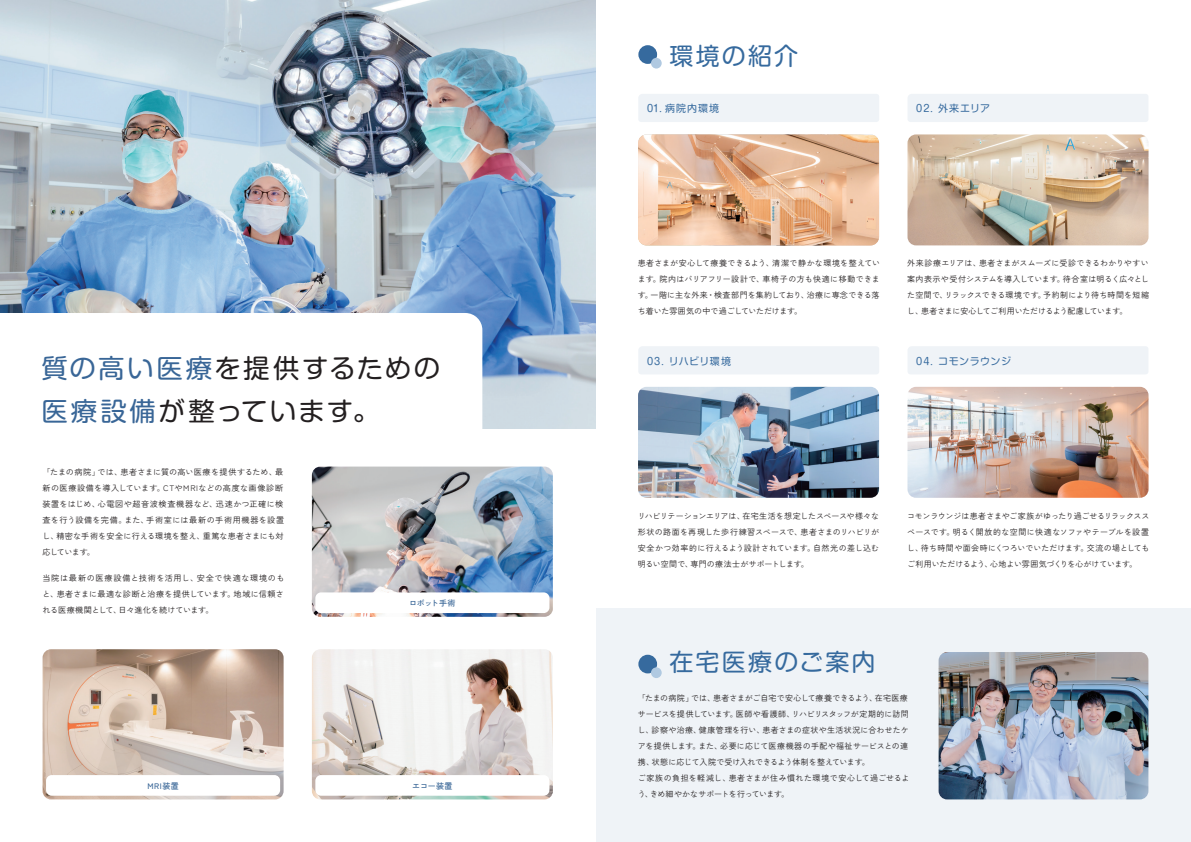
<style>
.page{position:relative;width:1191px;height:842px;background:#fff}
.page>*{position:absolute;margin:0;border:0;box-sizing:border-box;transform-origin:0 0}
.t1{font:26px/43px "Shin M Go Pro";letter-spacing:.085em;color:#231f20}
.t2{font:24px "Shin M Go Pro";letter-spacing:.09em;color:#366a9e}
.t3{font:10px "Shin M Go Pro";letter-spacing:.06em;color:#366a9e}
.t4{font:10px "Shin M Go Pro";letter-spacing:.04em;color:#366a9e}
.t5{font:8px/16px "Zen Kaku Gothic New";letter-spacing:.01em;color:#231f20;text-align:justify}
.t6{font:500 8px "Zen Kaku Gothic New";letter-spacing:.04em;color:#396697}
.s1{color:#396697}
</style>
<div class="page">
<div style="left:596px;top:608px;width:595px;height:234px;background:#eff3f7"></div>
<img style="left:0;top:0;width:595px;height:428px">
<svg style="left:0;top:313px;width:482px;height:115px"></svg>
<img style="left:312px;top:467px;width:241px;height:150px">
<img style="left:638px;top:134px;width:241px;height:111px">
<div style="left:315px;top:592px;width:234px;height:21px;background:#fff;border-radius:6px"></div>
<img style="left:312px;top:649px;width:241px;height:150px">
<div style="left:315px;top:775px;width:234px;height:21px;background:#fff;border-radius:6px"></div>
<img style="left:43px;top:649px;width:241px;height:150px">
<div style="left:46px;top:775px;width:234px;height:21px;background:#fff;border-radius:6px"></div>
<div style="left:638px;top:45px;width:19px;height:19px;background:#366a9e;border-radius:50%"></div>
<div style="left:651px;top:58px;width:10px;height:11px;background:#b0c9e1;border-radius:50%"></div>
<div style="left:638px;top:655px;width:19px;height:18px;background:#366a9e;border-radius:50%"></div>
<div style="left:651px;top:667px;width:10px;height:11px;background:#b0c9e1;border-radius:50%"></div>
<img style="left:938px;top:652px;width:210px;height:147px">
<img style="left:907px;top:134px;width:241px;height:111px">
<div style="left:638px;top:94px;width:241px;height:28px;background:#eff3f7"></div>
<div style="left:908px;top:94px;width:240px;height:28px;background:#eff3f7"></div>
<img style="left:638px;top:387px;width:241px;height:111px">
<img style="left:907px;top:387px;width:241px;height:111px">
<div style="left:638px;top:346px;width:241px;height:28px;background:#eff3f7"></div>
<div style="left:908px;top:346px;width:240px;height:28px;background:#eff3f7"></div>
<h1 class="t1" style="left:41px;top:343px;width:400px"><span class="s1">質の高い医療</span>を提供するための<span class="s1">医療設備</span>が整っています。</h1>
<p class="t5" style="left:42px;top:464px;width:243px">「たまの病院」では、患者さまに質の高い医療を提供するため、最新の医療設備を導入しています。CTやMRIなどの高度な画像診断装置をはじめ、心電図や超音波検査機器など、迅速かつ正確に検査を行う設備を完備。また、手術室には最新の手術用機器を設置し、精密な手術を安全に行える環境を整え、重篤な患者さまにも対応しています。</p>
<p class="t5" style="left:42px;top:570px;width:243px">当院は最新の医療設備と技術を活用し、安全で快適な環境のもと、患者さまに最適な診断と治療を提供しています。地域に信頼される医療機関として、日々進化を続けています。</p>
<p class="t6" style="left:409px;top:598px;width:48px">ロボット手術</p>
<p class="t6" style="left:147px;top:781px;width:33px">MRI装置</p>
<p class="t6" style="left:412px;top:781px;width:42px">エコー装置</p>
<h2 class="t2" style="left:669px;top:37px;width:130px">環境の紹介</h2>
<p class="t3" style="left:647px;top:100px;width:74px">01. 病院内環境</p>
<p class="t3" style="left:916px;top:100px;width:76px">02. 外来エリア</p>
<p class="t5" style="left:637px;top:255px;width:244px">患者さまが安心して療養できるよう、清潔で静かな環境を整えています。院内はバリアフリー設計で、車椅子の方も快適に移動できます。一階に主な外来・検査部門を集約しており、治療に専念できる落ち着いた雰囲気の中で過ごしていただけます。</p>
<p class="t5" style="left:907px;top:255px;width:244px">外来診療エリアは、患者さまがスムーズに受診できるわかりやすい案内表示や受付システムを導入しています。待合室は明るく広々とした空間で、リラックスできる環境です。予約制により待ち時間を短縮し、患者さまに安心してご利用いただけるよう配慮しています。</p>
<p class="t4" style="left:647px;top:353px;width:86px">03. リハビリ環境</p>
<p class="t3" style="left:916px;top:353px;width:96px">04. コモンラウンジ</p>
<p class="t5" style="left:637px;top:508px;width:243px">リハビリテーションエリアは、在宅生活を想定したスペースや様々な形状の路面を再現した歩行練習スペースで、患者さまのリハビリが安全かつ効率的に行えるよう設計されています。自然光の差し込む明るい空間で、専門の療法士がサポートします。</p>
<p class="t5" style="left:907px;top:508px;width:244px">コモンラウンジは患者さまやご家族がゆったり過ごせるリラックススペースです。明るく開放的な空間に快適なソファやテーブルを設置し、待ち時間や面会時にくつろいでいただけます。交流の場としてもご利用いただけるよう、心地よい雰囲気づくりを心がけています。</p>
<h2 class="t2" style="left:669px;top:642px;width:207px">在宅医療のご案内</h2>
<p class="t5" style="left:637px;top:690px;width:273px;text-align:left">「たまの病院」では、患者さまがご自宅で安心して療養できるよう、在宅医療サービスを提供しています。医師や看護師、リハビリスタッフが定期的に訪問し、診察や治療、健康管理を行い、患者さまの症状や生活状況に合わせたケアを提供します。また、必要に応じて医療機器の手配や福祉サービスとの連携、状態に応じて入院で受け入れできるよう体制を整えています。<br>ご家族の負担を軽減し、患者さまが住み慣れた環境で安心して過ごせるよう、きめ細やかなサポートを行っています。</p>
</div>
